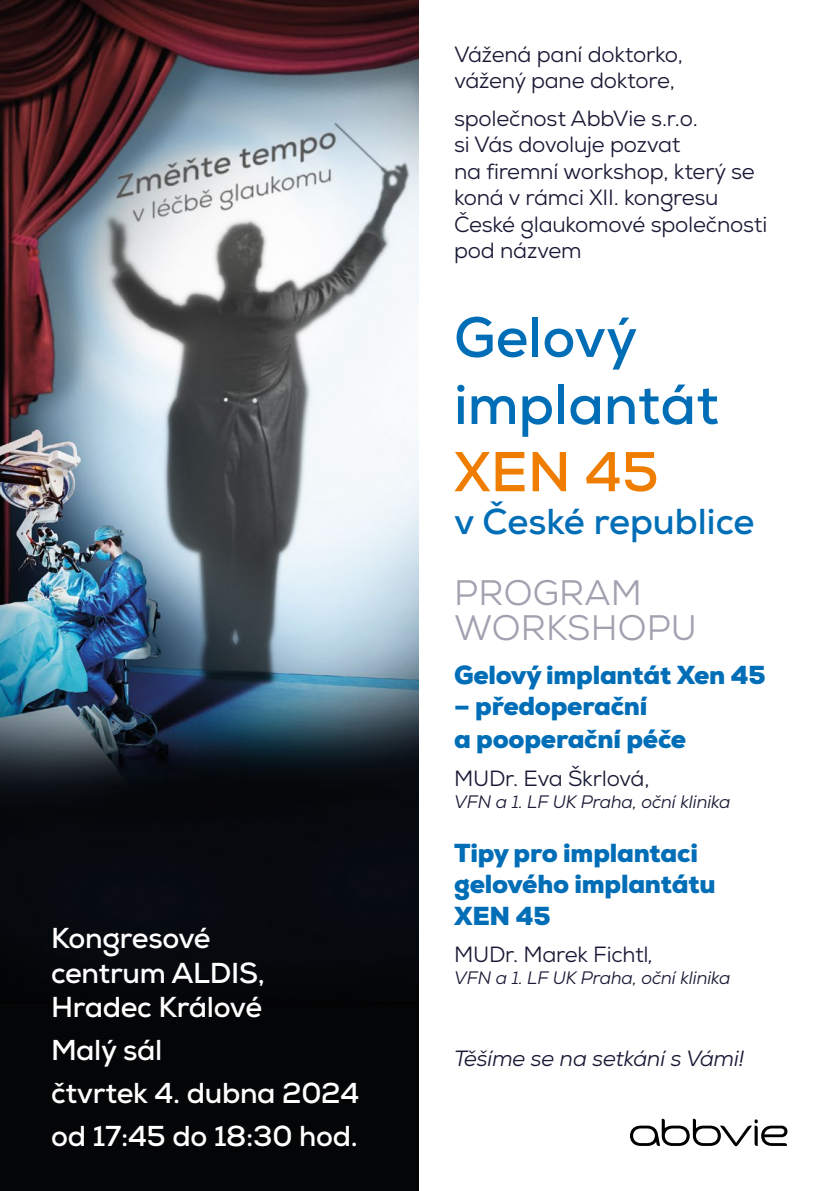
<style>
.page{position:relative;width:840px;height:1191px;background:#fff}
.page>*{position:absolute;margin:0;border:0;box-sizing:border-box;transform-origin:0 0}
.t1{font:700 56px/67.2px "Nexa";color:#006eb7}
.t2{font:700 36px "Nexa";color:#006eb7}
.t3{font:35.4px/35.4px "Nexa";letter-spacing:.005em;color:#a5a0b0}
.t4{font:700 28.8px/34.6px "Nexa";letter-spacing:-.01em;color:#fff}
.t5{font:900 26px/31.2px "Nexa";letter-spacing:-.01em;color:#006eb7}
.t6{font:22px/26.4px "Nexa";letter-spacing:-.01em;color:#181934}
.t7{font:italic 22px "Nexa";letter-spacing:-.01em;color:#181934}
.t8{font:italic 18px "Nexa";letter-spacing:-.01em;color:#181934}
.s1{color:#ef7d00}
.s2{font-style:italic}
</style>
<div class="page">
<img style="left:0;top:0;width:419px;height:1191px">
<svg style="left:630px;top:1118px;width:157px;height:28px"></svg>
<p class="t4" style="left:51px;top:920px;width:215px">Kongresové centrum ALDIS,<br>Hradec Králové</p>
<p class="t4" style="left:51px;top:1032px;width:113px">Malý sál</p>
<p class="t4" style="left:51px;top:1075px;width:310px">čtvrtek 4. dubna 2024</p>
<p class="t4" style="left:51px;top:1119px;width:308px">od 17:45 do 18:30 hod.</p>
<p class="t6" style="left:454px;top:41px;width:230px">Vážená paní doktorko, vážený pane doktore,</p>
<p class="t6" style="left:454px;top:105px;width:314px">společnost AbbVie s.r.o.<br>si Vás dovoluje pozvat<br>na firemní workshop, který se koná v rámci XII. kongresu<br>České glaukomové společnosti pod názvem</p>
<p class="t1" style="left:454px;top:304px;width:266px">Gelový implantát<br><span class="s1">XEN 45</span></p>
<p class="t2" style="left:454px;top:499px;width:302px">v České republice</p>
<p class="t3" style="left:454px;top:575px;width:244px">PROGRAM<br>WORKSHOPU</p>
<p class="t5" style="left:454px;top:659px;width:313px">Gelový implantát Xen 45</p>
<p class="t5" style="left:454px;top:689px;width:234px;line-height:33.6px">– předoperační<br>a pooperační péče</p>
<p class="t6" style="left:454px;top:765px;width:197px">MUDr. Eva Škrlová,</p>
<p class="t8" style="left:454px;top:790px;width:278px">VFN a 1. LF UK Praha, oční klinika</p>
<p class="t5" style="left:454px;top:837px;width:263px">Tipy pro implantaci gelového implantátu<br>XEN 45</p>
<p class="t6" style="left:454px;top:941px;width:201px">MUDr. Marek Fichtl<span class="s2">,</span></p>
<p class="t8" style="left:454px;top:966px;width:278px">VFN a 1. LF UK Praha, oční klinika</p>
<p class="t7" style="left:454px;top:1044px;width:292px">Těšíme se na setkání s Vámi!</p>
</div>
